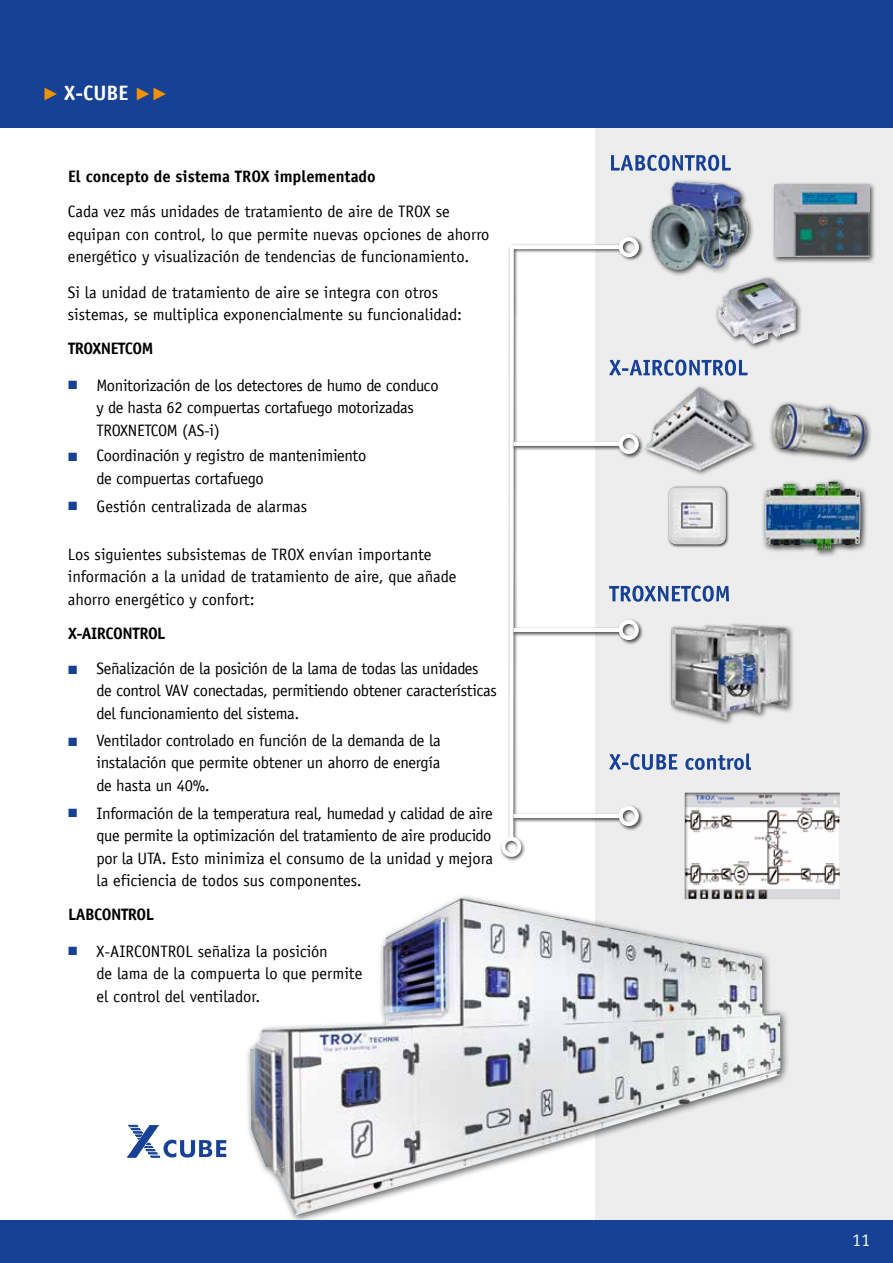
<style>
.page{position:relative;width:893px;height:1263px;background:#fff}
.page>*{position:absolute;margin:0;border:0;box-sizing:border-box;transform-origin:0 0}
.t1{font:700 20.85px "TROX Officina Sans";color:#fff}
.t2{font:18px "TROX Officina Sans";color:#fff}
.t3{font:16.5px/22.5px "TROX Officina Sans";letter-spacing:-.015em;color:#000}
.t4{font:700 16.5px "TROX Officina Sans";letter-spacing:-.01em;color:#000}
.t5{font:700 16.5px "TROX Officina Sans";letter-spacing:-.03em;color:#000}
.s1{font-family:"TROX Helvetica";font-weight:400;color:#f39200}
.s2{font-family:"TROX Helvetica";font-size:12px;color:#164194}
</style>
<div class="page">
<div style="left:595px;top:128px;width:298px;height:1097px;background:#ededed"></div>
<div style="left:246px;top:894px;width:544px;height:330px;background:#000;opacity:.6"></div>
<img style="left:250px;top:898px;width:531px;height:317px">
<div style="left:0;top:0;width:893px;height:128px;background:#164194"></div>
<div style="left:0;top:1220px;width:893px;height:43px;background:#164194"></div>
<div style="left:499px;top:235px;width:145px;height:627px;background:#000;opacity:.75"></div>
<svg style="left:507px;top:243px;width:118px;height:600px"></svg>
<div style="left:501px;top:837px;width:20px;height:20px;border:4px solid #fff;border-radius:50%"></div>
<div style="left:619px;top:237px;width:20px;height:20px;border:4px solid #fff;border-radius:50%"></div>
<div style="left:511px;top:804px;width:133px;height:27px;background:#000;opacity:.75"></div>
<hr style="left:513px;top:814px;width:108px;height:4px;background:#fff">
<div style="left:619px;top:806px;width:20px;height:20px;border:4px solid #fff;border-radius:50%"></div>
<div style="left:511px;top:618px;width:133px;height:27px;background:#000;opacity:.75"></div>
<hr style="left:513px;top:628px;width:108px;height:4px;background:#fff">
<div style="left:619px;top:620px;width:20px;height:20px;border:4px solid #fff;border-radius:50%"></div>
<div style="left:511px;top:432px;width:133px;height:27px;background:#000;opacity:.75"></div>
<hr style="left:513px;top:442px;width:108px;height:4px;background:#fff">
<div style="left:619px;top:434px;width:20px;height:20px;border:4px solid #fff;border-radius:50%"></div>
<div style="left:769px;top:400px;width:104px;height:64px;background:#000;opacity:.75"></div>
<img style="left:772px;top:404px;width:93px;height:54px">
<div style="left:772px;top:182px;width:104px;height:81px;background:#000;opacity:.75"></div>
<img style="left:775px;top:185px;width:95px;height:72px">
<div style="left:684px;top:791px;width:158px;height:108px;background:#000;opacity:.75"></div>
<div style="left:668px;top:622px;width:127px;height:105px;background:#000;opacity:.75"></div>
<img style="left:668px;top:622px;width:124px;height:102px">
<img style="left:641px;top:382px;width:114px;height:95px">
<div style="left:648px;top:179px;width:106px;height:98px;background:#000;opacity:.75"></div>
<img style="left:641px;top:179px;width:113px;height:94px">
<div style="left:667px;top:486px;width:62px;height:62px;background:#000;opacity:.75"></div>
<img style="left:668px;top:487px;width:58px;height:58px">
<div style="left:761px;top:477px;width:107px;height:80px;background:#000;opacity:.75"></div>
<img style="left:765px;top:481px;width:95px;height:69px">
<div style="left:715px;top:275px;width:88px;height:75px;background:#000;opacity:.75"></div>
<img style="left:718px;top:278px;width:79px;height:66px">
<svg style="left:609px;top:585px;width:120px;height:17px"></svg>
<svg style="left:611px;top:155px;width:120px;height:16px"></svg>
<svg style="left:609px;top:359px;width:139px;height:17px"></svg>
<svg style="left:609px;top:753px;width:142px;height:17px"></svg>
<svg style="left:128px;top:1125px;width:98px;height:32px"></svg>
<p class="t1" style="left:43px;top:80px;width:127px"><span class="s1">▶</span> X-CUBE <span class="s1">▶▶</span></p>
<p class="t4" style="left:68px;top:166px;width:309px">El concepto de sistema TROX implementado</p>
<p class="t3" style="left:68px;top:200px;width:423px">Cada vez más unidades de tratamiento de aire de TROX se equipan con control, lo que permite nuevas opciones de ahorro energético y visualización de tendencias de funcionamiento.</p>
<p class="t3" style="left:68px;top:281px;width:396px">Si la unidad de tratamiento de aire se integra con otros sistemas, se multiplica exponencialmente su funcionalidad:</p>
<p class="t5" style="left:68px;top:338px;width:87px">TROXNETCOM</p>
<p class="t3" style="left:97px;top:374px;width:344px;text-indent:-29px"><span class="s2">■</span> Monitorización de los detectores de humo de conduco y de hasta 62 compuertas cortafuego motorizadas<br>TROXNETCOM (AS-i)</p>
<p class="t3" style="left:97px;top:444px;width:271px;text-indent:-29px"><span class="s2">■</span> Coordinación y registro de mantenimiento de compuertas cortafuego</p>
<p class="t3" style="left:68px;top:495px;width:241px"><span class="s2">■</span> Gestión centralizada de alarmas</p>
<p class="t3" style="left:68px;top:543px;width:390px">Los siguientes subsistemas de TROX envían importante información a la unidad de tratamiento de aire, que añade ahorro energético y confort:</p>
<p class="t5" style="left:68px;top:623px;width:99px">X-AIRCONTROL</p>
<p class="t3" style="left:97px;top:657px;width:402px;text-indent:-29px"><span class="s2">■</span> Señalización de la posición de la lama de todas las unidades de control VAV conectadas, permitiendo obtener características del funcionamiento del sistema.</p>
<p class="t3" style="left:97px;top:729px;width:346px;text-align:justify;text-indent:-29px"><span class="s2">■</span> Ventilador controlado en función de la demanda de la instalación que permite obtener un ahorro de energía de hasta un 40%.</p>
<p class="t3" style="left:97px;top:802px;width:398px;text-align:justify;text-indent:-29px"><span class="s2">■</span> Información de la temperatura real, humedad y calidad de aire que permite la optimización del tratamiento de aire producido por la UTA. Esto minimiza el consumo de la unidad y mejora la eficiencia de todos sus componentes.</p>
<p class="t5" style="left:68px;top:904px;width:88px">LABCONTROL</p>
<p class="t3" style="left:97px;top:940px;width:267px;text-indent:-29px"><span class="s2">■</span> X-AIRCONTROL señaliza la posición<br>de lama de la compuerta lo que permite el control del ventilador.</p>
<p class="t2" style="left:852px;top:1229px;width:19px">11</p>
</div>
